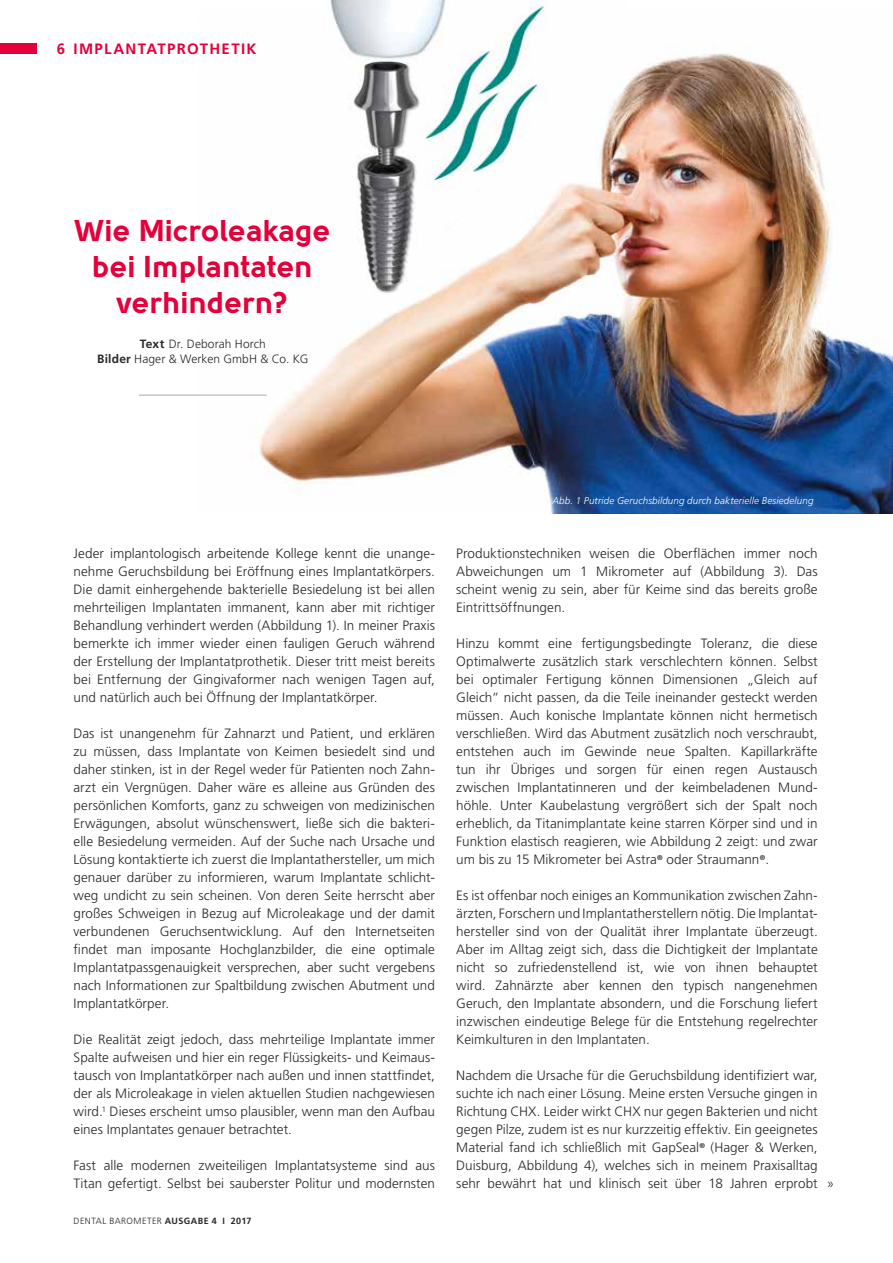
<style>
.page{position:relative;width:893px;height:1263px;background:#fff}
.page>*{position:absolute;margin:0;border:0;box-sizing:border-box;transform-origin:0 0}
.t1{font:900 30px/36px "Solomon";letter-spacing:.01em;color:#e4003a;text-align:center}
.t2{font:700 15px "Frutiger LT Std";letter-spacing:.085em;color:#e4003a}
.t3{font:300 13.5px/18px "Frutiger LT Std";letter-spacing:.005em;color:#282827;text-align:justify}
.t4{font:300 12px/14.4px "Frutiger LT Std";letter-spacing:.01em;color:#282827;text-align:center}
.t5{font:italic 300 9.75px "Frutiger LT Std";letter-spacing:.015em;color:#fff}
.t6{font:300 9px "Frutiger LT Std";letter-spacing:.055em;color:#282827}
.s1{font-weight:700}
</style>
<div class="page">
<div style="left:0;top:44px;width:37px;height:10px;background:#e4003a"></div>
<img style="left:259px;top:53px;width:634px;height:460px">
<img style="left:322px;top:0;width:308px;height:306px">
<hr style="left:139px;top:394px;width:128px;height:2px;background:#c6c6c6">
<p class="t2" style="left:57px;top:40px;width:201px">6 IMPLANTATPROTHETIK</p>
<h1 class="t1" style="left:75px;top:212px;width:257px">Wie Microleakage bei Implantaten verhindern?</h1>
<p class="t4" style="left:97px;top:337px;width:213px"><span class="s1">Text</span> Dr. Deborah Horch<br><span class="s1">Bilder</span> Hager &amp; Werken GmbH &amp; Co. KG</p>
<p class="t3" style="left:74px;top:545px;width:363px">Jeder implantologisch arbeitende Kollege kennt die unange&shy;nehme Geruchsbildung bei Eröffnung eines Implantatkörpers.<br>Die damit einhergehende bakterielle Besiedelung ist bei allen mehrteiligen Implantaten immanent, kann aber mit richtiger Behandlung verhindert werden (Abbildung 1). In meiner Praxis bemerkte ich immer wieder einen fauligen Geruch während der Erstellung der Implantatprothetik. Dieser tritt meist bereits bei Entfernung der Gingivaformer nach wenigen Tagen auf, und natürlich auch bei Öffnung der Implantatkörper.</p>
<p class="t3" style="left:74px;top:725px;width:363px">Das ist unangenehm für Zahnarzt und Patient, und erklären zu müssen, dass Implantate von Keimen besiedelt sind und daher stinken, ist in der Regel weder für Patienten noch Zahn&shy;arzt ein Vergnügen. Daher wäre es alleine aus Gründen des persönlichen Komforts, ganz zu schweigen von medizinischen Erwägungen, absolut wünschenswert, ließe sich die bakteri&shy;elle Besiedelung vermeiden. Auf der Suche nach Ursache und Lösung kontaktierte ich zuerst die Implantathersteller, um mich genauer darüber zu informieren, warum Implantate schlicht&shy;weg undicht zu sein scheinen. Von deren Seite herrscht aber großes Schweigen in Bezug auf Microleakage und der damit verbundenen Geruchsentwicklung. Auf den Internetseiten findet man imposante Hochglanzbilder, die eine optimale Implantatpassgenauigkeit versprechen, aber sucht vergebens nach Informationen zur Spaltbildung zwischen Abutment und Implantatkörper.</p>
<p class="t3" style="left:74px;top:1030px;width:363px">Die Realität zeigt jedoch, dass mehrteilige Implantate immer Spalte aufweisen und hier ein reger Flüssigkeits- und Keimaus&shy;tausch von Implantatkörper nach außen und innen stattfindet, der als Microleakage in vielen aktuellen Studien nachgewiesen wird.<sup>1</sup> Dieses erscheint umso plausibler, wenn man den Aufbau eines Implantates genauer betrachtet.</p>
<p class="t3" style="left:74px;top:1157px;width:363px">Fast alle modernen zweiteiligen Implantatsysteme sind aus<br>Titan gefertigt. Selbst bei sauberster Politur und modernsten</p>
<p class="t6" style="left:74px;top:1216px;width:180px">DENTAL BAROMETER <span class="s1">AUSGABE 4 I 2017</span></p>
<p class="t5" style="left:552px;top:495px;width:263px">Abb. 1 Putride Geruchsbildung durch bakterielle Besiedelung</p>
<p class="t3" style="left:456px;top:545px;width:363px">Produktionstechniken weisen die Oberflächen immer noch Abweichungen um 1 Mikrometer auf (Abbildung 3). Das scheint wenig zu sein, aber für Keime sind das bereits große Eintrittsöffnungen.</p>
<p class="t3" style="left:456px;top:635px;width:363px">Hinzu kommt eine fertigungsbedingte Toleranz, die diese Optimalwerte zusätzlich stark verschlechtern können. Selbst bei optimaler Fertigung können Dimensionen „Gleich auf Gleich“ nicht passen, da die Teile ineinander gesteckt werden müssen. Auch konische Implantate können nicht hermetisch verschließen. Wird das Abutment zusätzlich noch verschraubt, entstehen auch im Gewinde neue Spalten. Kapillarkräfte tun ihr Übriges und sorgen für einen regen Austausch zwischen Implantatinneren und der keimbeladenen Mund&shy;höhle. Unter Kaubelastung vergrößert sich der Spalt noch erheblich, da Titanimplantate keine starren Körper sind und in Funktion elastisch reagieren, wie Abbildung 2 zeigt: und zwar um bis zu 15 Mikrometer bei Astra<sup>®</sup> oder Straumann<sup>®</sup>.</p>
<p class="t3" style="left:456px;top:887px;width:363px">Es ist offenbar noch einiges an Kommunikation zwischen Zahn&shy;ärzten, Forschern und Implantatherstellern nötig. Die Implantat&shy;hersteller sind von der Qualität ihrer Implantate überzeugt.<br>Aber im Alltag zeigt sich, dass die Dichtigkeit der Implantate nicht so zufriedenstellend ist, wie von ihnen behauptet wird. Zahnärzte aber kennen den typisch nangenehmen Geruch, den Implantate absondern, und die Forschung liefert inzwischen eindeutige Belege für die Entstehung regelrechter Keimkulturen in den Implantaten.</p>
<p class="t3" style="left:456px;top:1067px;width:363px">Nachdem die Ursache für die Geruchsbildung identifiziert war, suchte ich nach einer Lösung. Meine ersten Versuche gingen in Richtung CHX. Leider wirkt CHX nur gegen Bakterien und nicht gegen Pilze, zudem ist es nur kurzzeitig effektiv. Ein geeignetes Material fand ich schließlich mit GapSeal<sup>®</sup> (Hager &amp; Werken, Duisburg, Abbildung 4), welches sich in meinem Praxisalltag sehr bewährt hat und klinisch seit über 18 Jahren erprobt</p>
<p class="t3" style="left:827px;top:1175px;width:9px">»</p>
</div>
